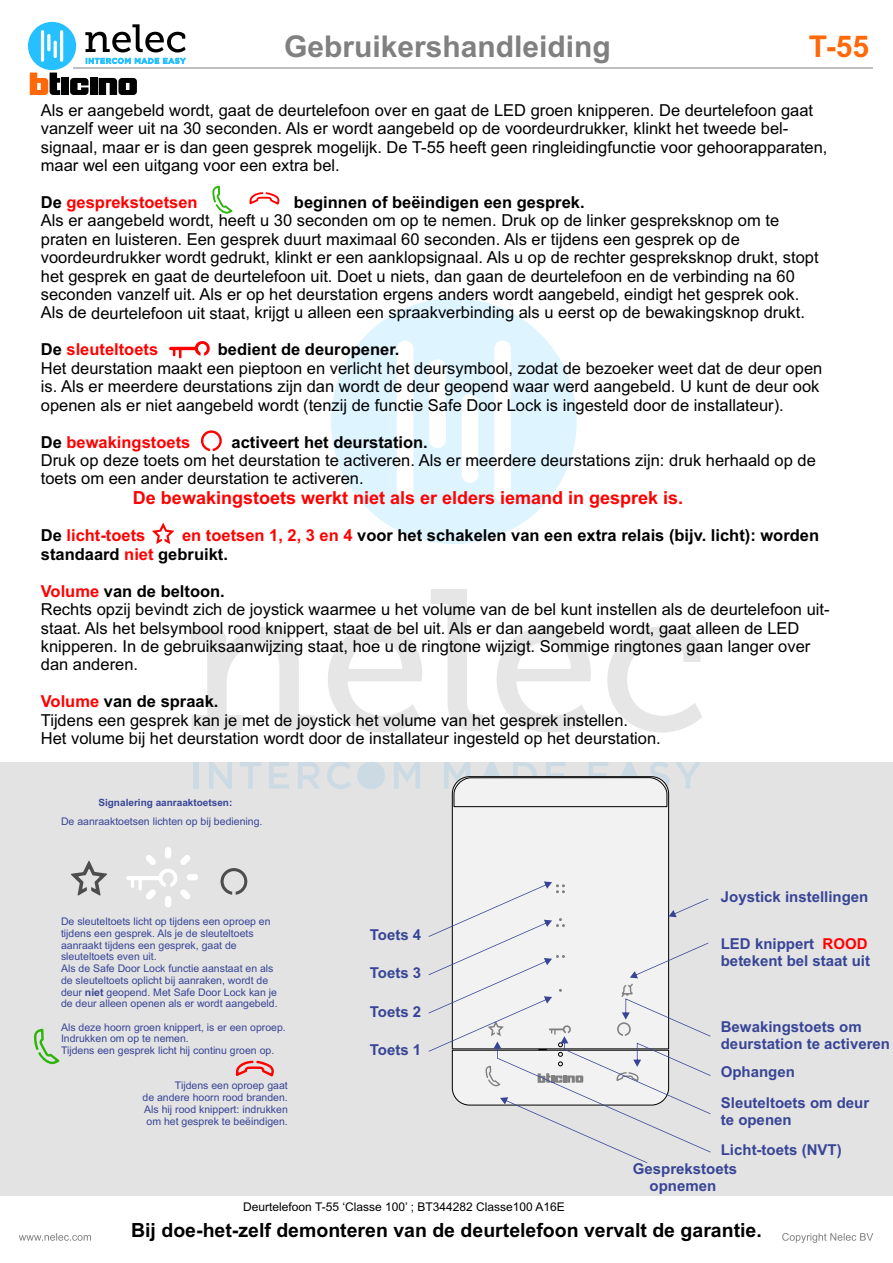
<style>
.page{position:relative;width:893px;height:1263px;background:#fff}
.page>*{position:absolute;margin:0;border:0;box-sizing:border-box;transform-origin:0 0}
.t1{font:700 30px "Arial";color:#808080}
.t2{font:700 30px "Arial";color:#ff690a}
.t3{font:700 19.5px "Arial";color:#000}
.t4{font:700 18px "Arial";color:#f00}
.t5{font:16.5px/18.5px "Arial";color:#000}
.t6{font:700 16.5px/18.5px "Arial";color:#000}
.t7{font:700 16.5px "Arial";color:#f00}
.t8{font:700 15px/16.8px "Arial";color:#384596}
.t9{font:700 15px "Arial";color:#f00}
.t10{font:12px "Arial";color:#000}
.t11{font:10.5px/11.7px "Arial";color:#384596}
.t12{font:700 10.05px "Arial";color:#384596}
.s1{color:#000}
.s2{color:#f00}
.s3{font-weight:700;color:#f00}
.s4{font-weight:700}
</style>
<div class="page">
<div style="left:28px;top:22px;width:48px;height:48px;background:#26bfff;border-radius:50%"></div>
<hr style="left:41px;top:30px;width:3px;height:32px;background:#fff;border-radius:2px">
<hr style="left:47px;top:34px;width:3px;height:17px;background:#fff;border-radius:2px">
<hr style="left:60px;top:30px;width:3px;height:32px;background:#fff;border-radius:2px">
<hr style="left:54px;top:41px;width:3px;height:17px;background:#fff;border-radius:2px">
<svg style="left:85px;top:24px;width:102px;height:41px"></svg>
<svg style="left:70px;top:78px;width:19px;height:17px"></svg>
<div style="left:90px;top:78px;width:7px;height:17px;background:#000"></div>
<div style="left:61px;top:78px;width:8px;height:17px;background:#000"></div>
<svg style="left:99px;top:78px;width:38px;height:17px"></svg>
<svg style="left:30px;top:73px;width:30px;height:22px"></svg>
<hr style="left:73px;top:67px;width:800px;height:2px;background:#bfbfbf">
<svg style="left:19px;top:1233px;width:72px;height:8px"></svg>
<svg style="left:782px;top:1233px;width:91px;height:10px"></svg>
<div style="left:331px;top:298px;width:246px;height:246px;background:#def5ff;border-radius:123px"></div>
<div style="left:397px;top:341px;width:16px;height:161px;background:#fff;border-radius:8px"></div>
<div style="left:429px;top:359px;width:17px;height:89px;background:#fff;border-radius:8px"></div>
<div style="left:494px;top:341px;width:17px;height:161px;background:#fff;border-radius:8px"></div>
<div style="left:462px;top:394px;width:16px;height:89px;background:#fff;border-radius:8px"></div>
<svg style="left:190px;top:627px;width:125px;height:103px"></svg>
<svg style="left:328px;top:627px;width:94px;height:105px"></svg>
<svg style="left:431px;top:589px;width:52px;height:142px"></svg>
<svg style="left:497px;top:627px;width:94px;height:105px"></svg>
<svg style="left:607px;top:627px;width:95px;height:105px"></svg>
<div style="left:0;top:762px;width:893px;height:434px;background:#e3e3e3"></div>
<div style="left:194px;top:762px;width:5px;height:27px;background:#ccdbe3"></div>
<svg style="left:209px;top:762px;width:23px;height:27px"></svg>
<svg style="left:240px;top:762px;width:21px;height:27px"></svg>
<svg style="left:269px;top:762px;width:20px;height:27px"></svg>
<svg style="left:298px;top:762px;width:22px;height:27px"></svg>
<svg style="left:327px;top:762px;width:24px;height:27px"></svg>
<svg style="left:357px;top:762px;width:28px;height:27px"></svg>
<svg style="left:394px;top:762px;width:26px;height:27px"></svg>
<svg style="left:152px;top:523px;width:22px;height:21px"></svg>
<svg style="left:212px;top:186px;width:20px;height:28px"></svg>
<svg style="left:249px;top:192px;width:31px;height:13px"></svg>
<svg style="left:169px;top:341px;width:41px;height:17px"></svg>
<div style="left:452px;top:807px;width:217px;height:74px;background:#f2f2f2"></div>
<svg style="left:444px;top:762px;width:257px;height:45px"></svg>
<svg style="left:71px;top:861px;width:36px;height:35px"></svg>
<svg style="left:236px;top:1061px;width:38px;height:15px"></svg>
<svg style="left:34px;top:1028px;width:25px;height:36px"></svg>
<svg style="left:126px;top:849px;width:70px;height:56px"></svg>
<svg style="left:221px;top:868px;width:26px;height:27px"></svg>
<svg style="left:201px;top:430px;width:21px;height:21px"></svg>
<svg style="left:429px;top:881px;width:282px;height:282px"></svg>
<h1 class="t1" style="left:284px;top:26px;width:328px">Gebruikershandleiding</h1>
<h1 class="t2" style="left:809px;top:27px;width:62px">T-55</h1>
<p class="t5" style="left:41px;top:101px;width:788px">Als er aangebeld wordt, gaat de deurtelefoon over en gaat de LED groen knipperen. De deurtelefoon gaat vanzelf weer uit na 30 seconden. Als er wordt aangebeld op de voordeurdrukker, klinkt het tweede bel&shy;signaal, maar er is dan geen gesprek mogelijk. De T-55 heeft geen ringleidingfunctie voor gehoorapparaten, maar wel een uitgang voor een extra bel.</p>
<p class="t7" style="left:41px;top:191px;width:158px"><span class="s1">De</span> gesprekstoetsen</p>
<p class="t6" style="left:294px;top:193px;width:292px">beginnen of beëindigen een gesprek.</p>
<p class="t5" style="left:41px;top:212px;width:779px">Als er aangebeld wordt, heeft u 30 seconden om op te nemen. Druk op de linker gespreksknop om te praten en luisteren. Een gesprek duurt maximaal 60 seconden. Als er tijdens een gesprek op de voordeurdrukker wordt gedrukt, klinkt er een aanklopsignaal. Als u op de rechter gespreksknop drukt, stopt het gesprek en gaat de deurtelefoon uit. Doet u niets, dan gaan de deurtelefoon en de verbinding na 60 seconden vanzelf uit. Als er op het deurstation ergens anders wordt aangebeld, eindigt het gesprek ook.<br>Als de deurtelefoon uit staat, krijgt u alleen een spraakverbinding als u eerst op de bewakingsknop drukt.</p>
<p class="t7" style="left:41px;top:339px;width:119px"><span class="s1">De</span> sleuteltoets</p>
<p class="t6" style="left:218px;top:341px;width:183px">bedient de deuropener.</p>
<p class="t5" style="left:41px;top:359px;width:783px">Het deurstation maakt een pieptoon en verlicht het deursymbool, zodat de bezoeker weet dat de deur open is. Als er meerdere deurstations zijn dan wordt de deur geopend waar werd aangebeld. U kunt de deur ook openen als er niet aangebeld wordt (tenzij de functie Safe Door Lock is ingesteld door de installateur).</p>
<p class="t7" style="left:41px;top:431px;width:151px"><span class="s1">De</span> bewakingstoets</p>
<p class="t6" style="left:232px;top:433px;width:198px">activeert het deurstation.</p>
<p class="t5" style="left:41px;top:451px;width:776px">Druk op deze toets om het deurstation te activeren. Als er meerdere deurstations zijn: druk herhaald op de toets om een ander deurstation te activeren.</p>
<p class="t4" style="left:133px;top:486px;width:552px">De bewakingstoets werkt niet als er elders iemand in gesprek is.</p>
<p class="t6" style="left:41px;top:527px;width:780px;text-indent:141px"><span class="s2">en toetsen 1, 2, 3 en 4</span> voor het schakelen van een extra relais (bijv. licht): worden standaard <span class="s2">niet</span> gebruikt.</p>
<p class="t5" style="left:41px;top:582px;width:790px"><span class="s3">Volume</span> <span class="s4">van de beltoon.<br></span>Rechts opzij bevindt zich de joystick waarmee u het volume van de bel kunt instellen als de deurtelefoon uit&shy;staat. Als het belsymbool rood knippert, staat de bel uit. Als er dan aangebeld wordt, gaat alleen de LED knipperen. In de gebruiksaanwijzing staat, hoe u de ringtone wijzigt. Sommige ringtones gaan langer over dan anderen.</p>
<p class="t5" style="left:41px;top:692px;width:621px"><span class="s3">Volume</span> <span class="s4">van de spraak.<br></span>Tijdens een gesprek kan je met de joystick het volume van het gesprek instellen.<br>Het volume bij het deurstation wordt door de installateur ingesteld op het deurstation.</p>
<p class="t7" style="left:41px;top:525px;width:106px"><span class="s1">De</span> licht-toets</p>
<p class="t12" style="left:98px;top:796px;width:135px">Signalering aanraaktoetsen:</p>
<p class="t11" style="left:61px;top:815px;width:203px">De aanraaktoetsen lichten op bij bediening.</p>
<p class="t11" style="left:61px;top:916px;width:218px">De sleuteltoets licht op tijdens een oproep en tijdens een gesprek. Als je de sleuteltoets aanraakt tijdens een gesprek, gaat de sleuteltoets even uit.<br>Als de Safe Door Lock functie aanstaat en als de sleuteltoets oplicht bij aanraken, wordt de deur <span class="s4">niet</span> geopend. Met Safe Door Lock kan je de deur alleen openen als er wordt aangebeld.</p>
<p class="t11" style="left:61px;top:1021px;width:226px">Als deze hoorn groen knippert, is er een oproep.<br>Indrukken om op te nemen.<br>Tijdens een gesprek licht hij continu groen op.</p>
<p class="t11" style="left:142px;top:1080px;width:147px;text-align:right">Tijdens een oproep gaat<br>de andere hoorn rood branden.<br>Als hij rood knippert: indrukken om het gesprek te beëindigen.</p>
<p class="t8" style="left:370px;top:927px;width:53px">Toets 4</p>
<p class="t8" style="left:370px;top:965px;width:53px">Toets 3</p>
<p class="t8" style="left:370px;top:1003px;width:53px">Toets 2</p>
<p class="t8" style="left:370px;top:1041px;width:53px">Toets 1</p>
<p class="t8" style="left:721px;top:889px;width:149px">Joystick instellingen</p>
<p class="t9" style="left:822px;top:934px;width:46px">ROOD</p>
<p class="t8" style="left:721px;top:936px;width:151px">LED knippert betekent bel staat uit</p>
<p class="t8" style="left:721px;top:1018px;width:171px">Bewakingstoets om deurstation te activeren</p>
<p class="t8" style="left:721px;top:1063px;width:76px">Ophangen</p>
<p class="t8" style="left:721px;top:1095px;width:150px">Sleuteltoets om deur te openen</p>
<p class="t8" style="left:721px;top:1142px;width:122px">Licht-toets (NVT)</p>
<p class="t8" style="left:633px;top:1161px;width:106px">Gesprekstoets</p>
<p class="t8" style="left:650px;top:1178px;width:68px">opnemen</p>
<p class="t10" style="left:243px;top:1199px;width:323px">Deurtelefoon T-55 ‘Classe 100’ ; BT344282 Classe100 A16E</p>
<p class="t3" style="left:131px;top:1217px;width:632px">Bij doe-het-zelf demonteren van de deurtelefoon vervalt de garantie.</p>
</div>
